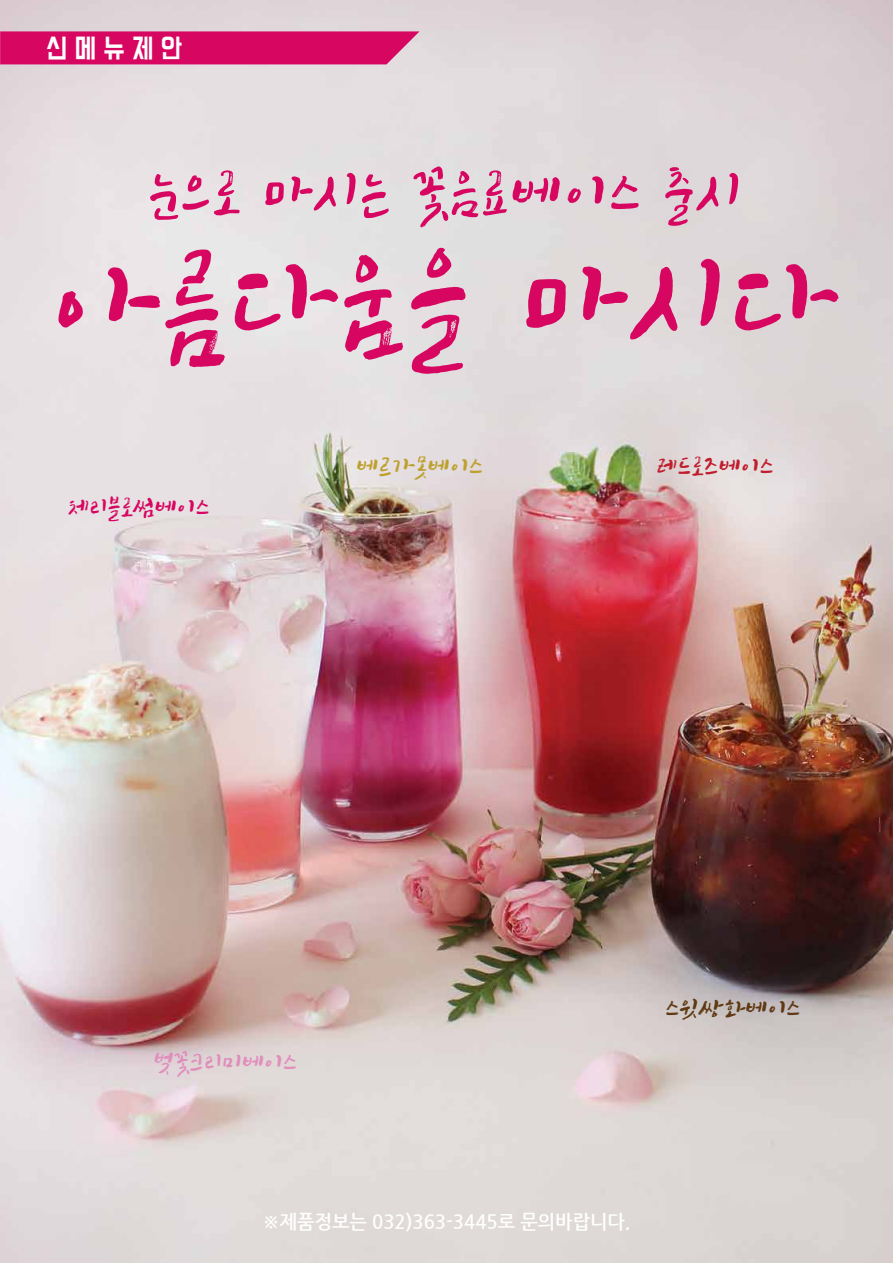
<style>
.page{position:relative;width:893px;height:1263px;background:#fff}
.page>*{position:absolute;margin:0;border:0;box-sizing:border-box;transform-origin:0 0}
.t1{font:135px "Makgeolli";letter-spacing:.02em;color:#d70761}
.t2{font:63px "Makgeolli";letter-spacing:.02em;color:#d70761}
.t3{font:27px "Makgeolli";color:#e08ebc}
.t4{font:27px "Makgeolli";color:#d70761}
.t5{font:27px "Makgeolli";color:#bea02f}
.t6{font:27px "Makgeolli";color:#c01e2e}
.t7{font:27px "Makgeolli";color:#603913}
.t8{font:24px "BM Do Hyeon";color:#fff;scale:.93 1}
.t9{font:700 19.5px "Nanum Gothic";color:#fff;scale:.95 1}
</style>
<div class="page">
<img style="left:0;top:0;width:893px;height:1263px">
<svg style="left:0;top:31px;width:419px;height:33px"></svg>
<p class="t8" style="left:46px;top:36px;width:147px">신 메 뉴 제 안</p>
<h2 class="t2" style="left:149px;top:156px;width:595px">눈으로 마시는 꽃음료베이스 출시</h2>
<h1 class="t1" style="left:53px;top:224px;width:786px">아름다움을 마시다</h1>
<h3 class="t4" style="left:69px;top:491px;width:143px">체리블로썸베이스</h3>
<h3 class="t5" style="left:356px;top:451px;width:128px">베르가못베이스</h3>
<h3 class="t6" style="left:657px;top:451px;width:119px">레드로즈베이스</h3>
<h3 class="t3" style="left:154px;top:1046px;width:144px">벚꽃크리미베이스</h3>
<h3 class="t7" style="left:666px;top:992px;width:136px">스윗쌍화베이스</h3>
<p class="t9" style="left:262px;top:1212px;width:389px">※제품정보는 032)363-3445로 문의바랍니다.</p>
</div>
